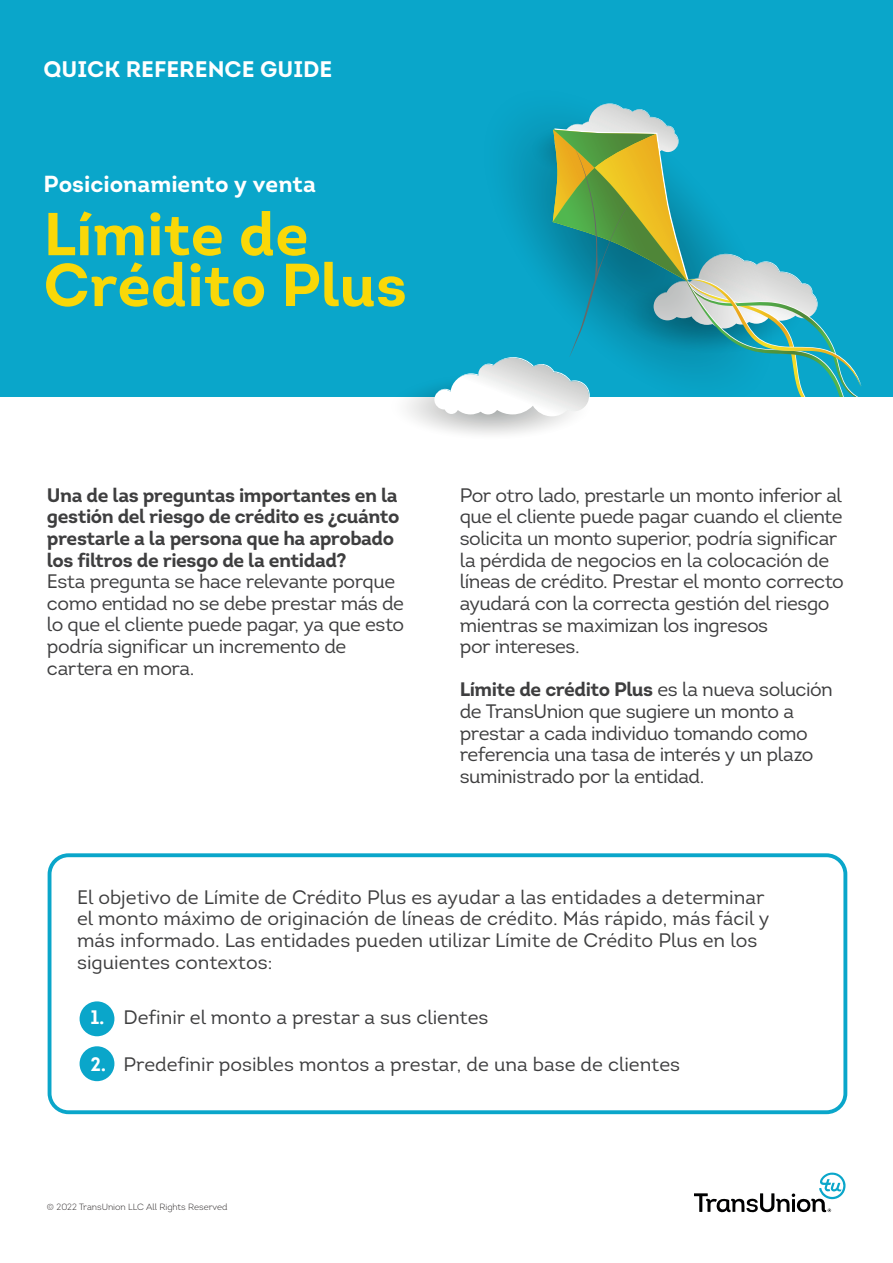
<style>
.page{position:relative;width:893px;height:1263px;background:#fff}
.page>*{position:absolute;margin:0;border:0;box-sizing:border-box;transform-origin:0 0}
.t1{font:700 60.45px/50.8px "Intro";color:#f9d808}
.t2{font:700 23.25px "Intro";color:#fff}
.t3{font:700 22.5px "Intro";color:#fff}
.t4{font:19.5px/21.6px "Intro";letter-spacing:-.02em;color:#3e3e3f}
.t5{font:19.5px/21.6px "Intro";color:#3e3e3f}
.t6{font:700 19.5px/21.6px "Intro";letter-spacing:-.025em;color:#3e3e3f}
.t7{font:300 9px "Intro";color:#231f20}
.s1{font-weight:700}
.s2{font-weight:700;color:#fff}
</style>
<div class="page">
<div style="left:0;top:0;width:893px;height:397px;background:#0aa6ca"></div>
<div style="left:80px;top:1001px;width:34px;height:35px;background:#0aa6ca;border-radius:50%"></div>
<div style="left:80px;top:1046px;width:34px;height:35px;background:#0aa6ca;border-radius:50%"></div>
<div style="left:48px;top:853px;width:799px;height:261px;border:4px solid #0aa6ca;border-radius:19px"></div>
<svg style="left:392px;top:374px;width:198px;height:65px"></svg>
<svg style="left:434px;top:103px;width:428px;height:313px"></svg>
<svg style="left:694px;top:1172px;width:151px;height:40px"></svg>
<p class="t3" style="left:44px;top:54px;width:290px">QUICK REFERENCE GUIDE</p>
<p class="t2" style="left:44px;top:169px;width:274px">Posicionamiento y venta</p>
<h1 class="t1" style="left:44px;top:208px;width:365px">Límite de<br>Crédito Plus</h1>
<p class="t6" style="left:47px;top:484px;width:354px">Una de las preguntas importantes en la gestión del riesgo de crédito es ¿cuánto prestarle a la persona que ha aprobado los filtros de riesgo de la entidad?</p>
<p class="t4" style="left:47px;top:570px;width:359px">Esta pregunta se hace relevante porque como entidad no se debe prestar más de lo que el cliente puede pagar, ya que esto podría significar un incremento de cartera en mora.</p>
<p class="t4" style="left:460px;top:484px;width:386px">Por otro lado, prestarle un monto inferior al que el cliente puede pagar cuando el cliente solicita un monto superior, podría significar la pérdida de negocios en la colocación de líneas de crédito. Prestar el monto correcto ayudará con la correcta gestión del riesgo mientras se maximizan los ingresos<br>por intereses.</p>
<p class="t4" style="left:460px;top:679px;width:375px"><span class="s1">Límite de crédito Plus</span> es la nueva solución de TransUnion que sugiere un monto a prestar a cada individuo tomando como referencia una tasa de interés y un plazo suministrado por la entidad.</p>
<p class="t5" style="left:77px;top:886px;width:694px">El objetivo de Límite de Crédito Plus es ayudar a las entidades a determinar el monto máximo de originación de líneas de crédito. Más rápido, más fácil y más informado. Las entidades pueden utilizar Límite de Crédito Plus en los siguientes contextos:</p>
<p class="t5" style="left:90px;top:1007px;width:400px"><span class="s2">1.</span> Definir el monto a prestar a sus clientes</p>
<p class="t5" style="left:90px;top:1053px;width:591px"><span class="s2">2.</span> Predefinir posibles montos a prestar, de una base de clientes</p>
<p class="t7" style="left:47px;top:1201px;width:182px">© 2022 TransUnion LLC All Rights Reserved</p>
</div>
